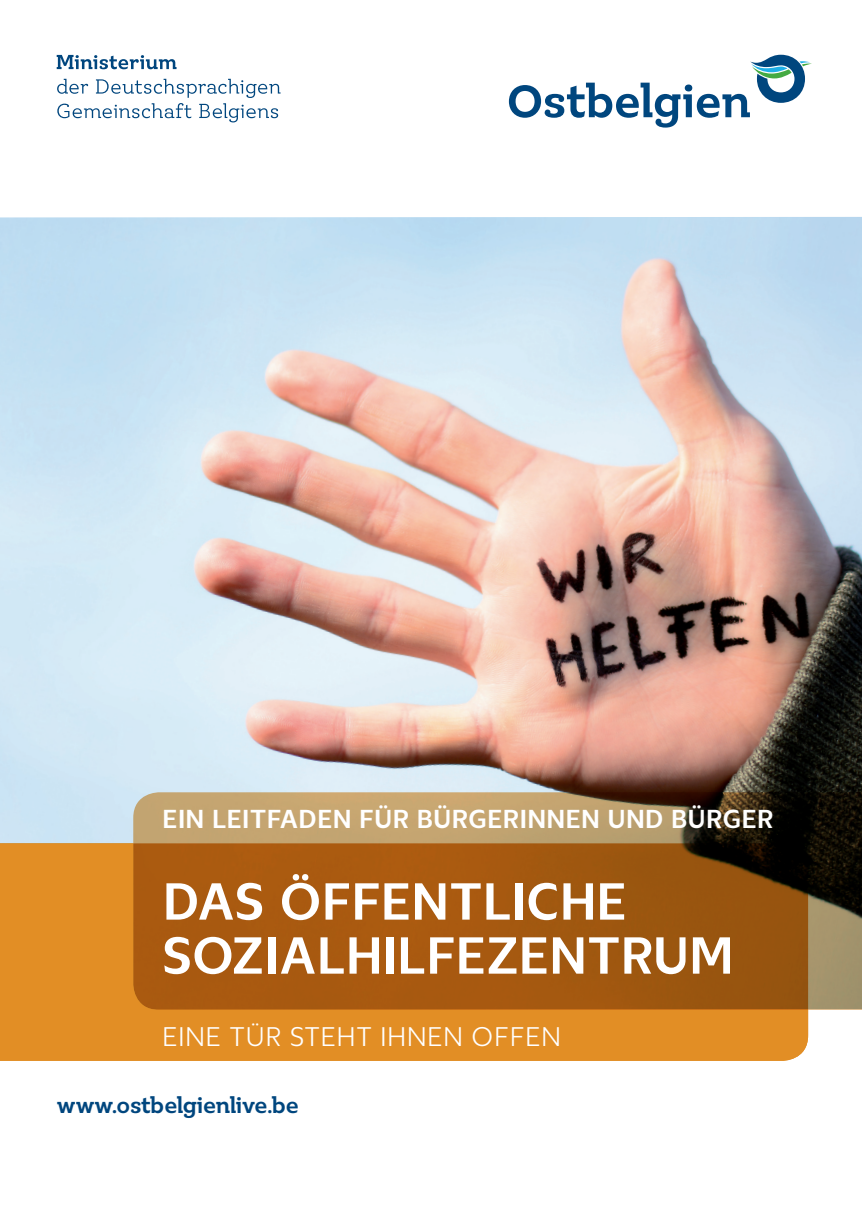
<style>
.page{position:relative;width:862px;height:1214px;background:#fff}
.page>*{position:absolute;margin:0;border:0;box-sizing:border-box;transform-origin:0 0}
.t1{font:700 54px "Ostbe Sans";color:#fff}
.t2{font:28px "Ostbe Sans";letter-spacing:.01em;color:#fff}
.t3{font:700 27px "Ostbe Sans";letter-spacing:.01em;color:#fff}
.t4{font:700 24px "Ostbe Serif";letter-spacing:-.01em;color:#00467e}
</style>
<div class="page">
<img style="left:0;top:217px;width:862px;height:626px">
<svg style="left:509px;top:55px;width:303px;height:73px"></svg>
<svg style="left:57px;top:55px;width:223px;height:67px"></svg>
<svg style="left:133px;top:792px;width:729px;height:217px;background:#8d7751"></svg>
<svg style="left:0;top:843px;width:808px;height:217px;background:#b76a17"></svg>
<p class="t3" style="left:163px;top:804px;width:612px">EIN LEITFADEN FÜR BÜRGERINNEN UND BÜRGER</p>
<p class="t1" style="left:163px;top:870px;width:466px">DAS ÖFFENTLICHE</p>
<p class="t1" style="left:162px;top:924px;width:573px">SOZIALHILFEZENTRUM</p>
<p class="t2" style="left:162px;top:1020px;width:401px">EINE TÜR STEHT IHNEN OFFEN</p>
<p class="t4" style="left:57px;top:1091px;width:243px">www.ostbelgienlive.be</p>
</div>
